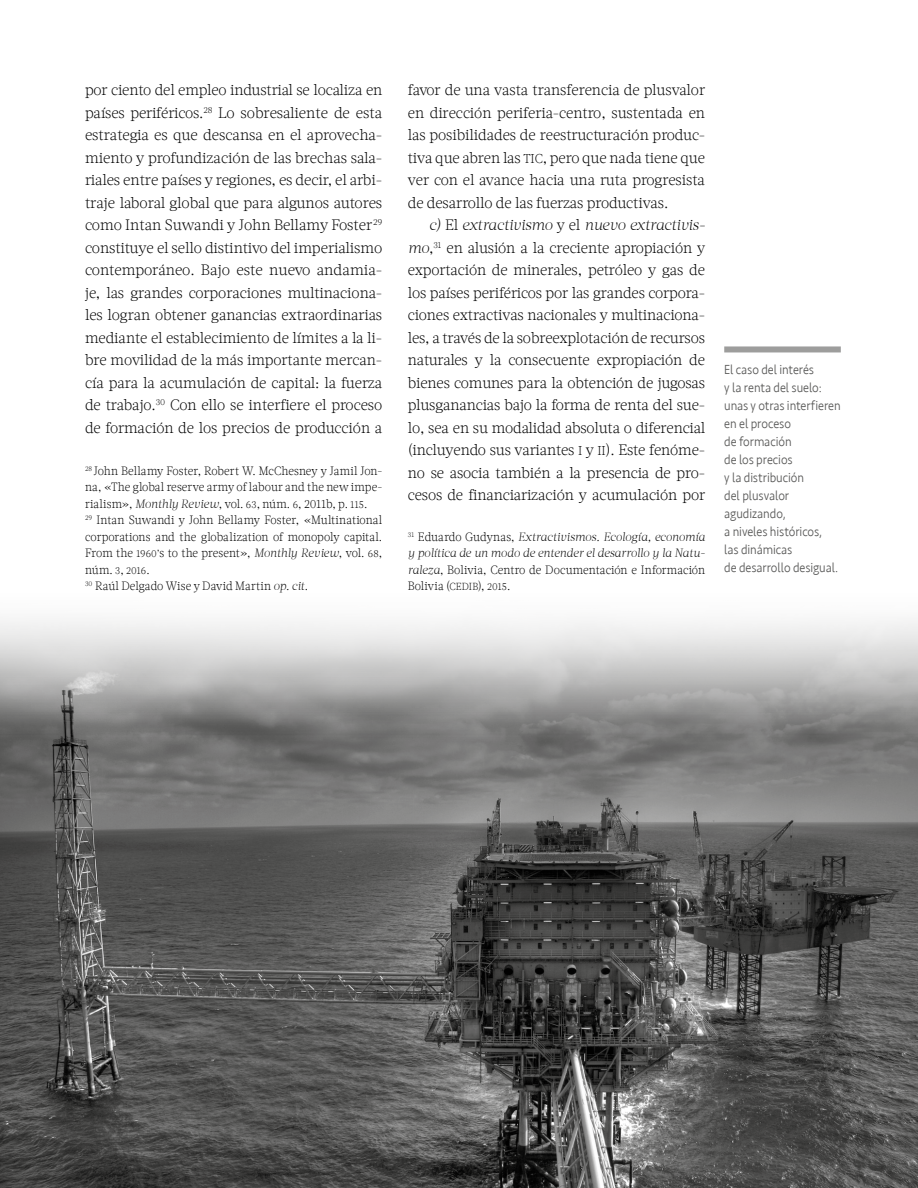
<style>
.page{position:relative;width:918px;height:1188px;background:#fff}
.page>*{position:absolute;margin:0;border:0;box-sizing:border-box;transform-origin:0 0}
.t1{font:300 15px/22.5px "Acta W01";letter-spacing:-.01em;color:#000;text-align:justify}
.t2{font:300 13.5px/18px "Seravek";letter-spacing:-.005em;color:#575756;scale:.91 1}
.t3{font:300 12px/16.5px "Acta W01";letter-spacing:.005em;color:#000;scale:.95 1}
.t4{font:italic 300 12px/16.5px "Acta W01";letter-spacing:-.005em;color:#000;text-align:justify;scale:.95 1}
.s1{font-style:italic}
.s2{font-size:10.2px}
.s3{font-family:"Acta W01 Light SC850";font-weight:400;font-size:12.75px}
.s4{font-style:normal}
.s5{font-family:"Acta W01 Light SC850";font-weight:400;font-style:normal;font-size:10.2px}
.s6{font-family:"Acta W01 Light SC850";font-weight:400;font-style:normal}
.s7{font-style:normal;font-size:10.2px}
</style>
<div class="page">
<div style="left:724px;top:346px;width:117px;height:6px;background:#9d9d9c"></div>
<img style="left:0;top:620px;width:918px;height:568px">
<p class="t1" style="left:85px;top:79px;width:299px">por ciento del empleo industrial se localiza en países periféricos.<sup>28</sup> Lo sobresaliente de esta estrategia es que descansa en el aprovecha&shy;miento y profundización de las brechas sala&shy;riales entre países y regiones, es decir, el arbi&shy;traje laboral global que para algunos autores como Intan Suwandi y John Bellamy Foster<sup>29 </sup>constituye el sello distintivo del imperialismo contemporáneo. Bajo este nuevo andamia&shy;je, las grandes corporaciones multinaciona&shy;les logran obtener ganancias extraordinarias mediante el establecimiento de límites a la li&shy;bre movilidad de la más importante mercan&shy;cía para la acumulación de capital: la fuerza de trabajo.<sup>30</sup> Con ello se interfiere el proceso de formación de los precios de producción a</p>
<p class="t3" style="left:85px;top:462px;width:314px"><sup>28</sup> John Bellamy Foster, Robert W. McChesney y Jamil Jon&shy;na, «The global reserve army of labour and the new impe&shy;rialism», <span class="s1">Monthly Review</span>, vol. <span class="s2">63</span>, núm. <span class="s2">6</span>, 2011b, p. <span class="s2">115</span>.<br><sup>29</sup> Intan Suwandi y John Bellamy Foster, «Multinational corporations and the globalization of monopoly capital.<br>From the <span class="s2">1960’</span>s to the present», <span class="s1">Monthly Review</span>, vol. <span class="s2">68</span>, núm. <span class="s2">3</span>, <span class="s2">2016</span>.<br><sup>30</sup> Raúl Delgado Wise y David Martin <span class="s1">op. cit</span>.</p>
<p class="t1" style="left:408px;top:79px;width:299px">favor de una vasta transferencia de plusvalor en dirección periferia-centro, sustentada en las posibilidades de reestructuración produc&shy;tiva que abren las <span class="s3">TIC</span>, pero que nada tiene que ver con el avance hacia una ruta progresista de desarrollo de las fuerzas productivas.</p>
<p class="t1" style="left:408px;top:214px;width:299px;text-indent:21px"><span class="s1">c)</span> El <span class="s1">extractivismo</span> y el <span class="s1">nuevo extractivis&shy;mo</span>,<sup>31</sup> en alusión a la creciente apropiación y exportación de minerales, petróleo y gas de los países periféricos por las grandes corpora&shy;ciones extractivas nacionales y multinaciona&shy;les, a través de la sobreexplotación de recursos naturales y la consecuente expropiación de bienes comunes para la obtención de jugosas plusganancias bajo la forma de renta del sue&shy;lo, sea en su modalidad absoluta o diferencial (incluyendo sus variantes <span class="s3">I</span> y <span class="s3">II</span>). Este fenóme&shy;no se asocia también a la presencia de pro&shy;cesos de financiarización y acumulación por</p>
<p class="t4" style="left:408px;top:528px;width:314px"><sup>31</sup> <span class="s4">Eduardo Gudynas,</span> Extractivismos. Ecología, economía y política de un modo de entender el desarrollo y la Natu&shy;raleza<span class="s4">, Bolivia, Centro de Documentación e Información Bolivia (</span><span class="s5">CEDIB</span><span class="s4">)</span><span class="s6">,</span> <span class="s7">2015</span><span class="s4">.</span></p>
<p class="t2" style="left:724px;top:361px;width:130px">El caso del interés<br>y la renta del suelo: unas y otras interfieren en el proceso<br>de formación<br>de los precios<br>y la distribución<br>del plusvalor agudizando,<br>a niveles históricos,<br>las dinámicas<br>de desarrollo desigual.</p>
</div>
